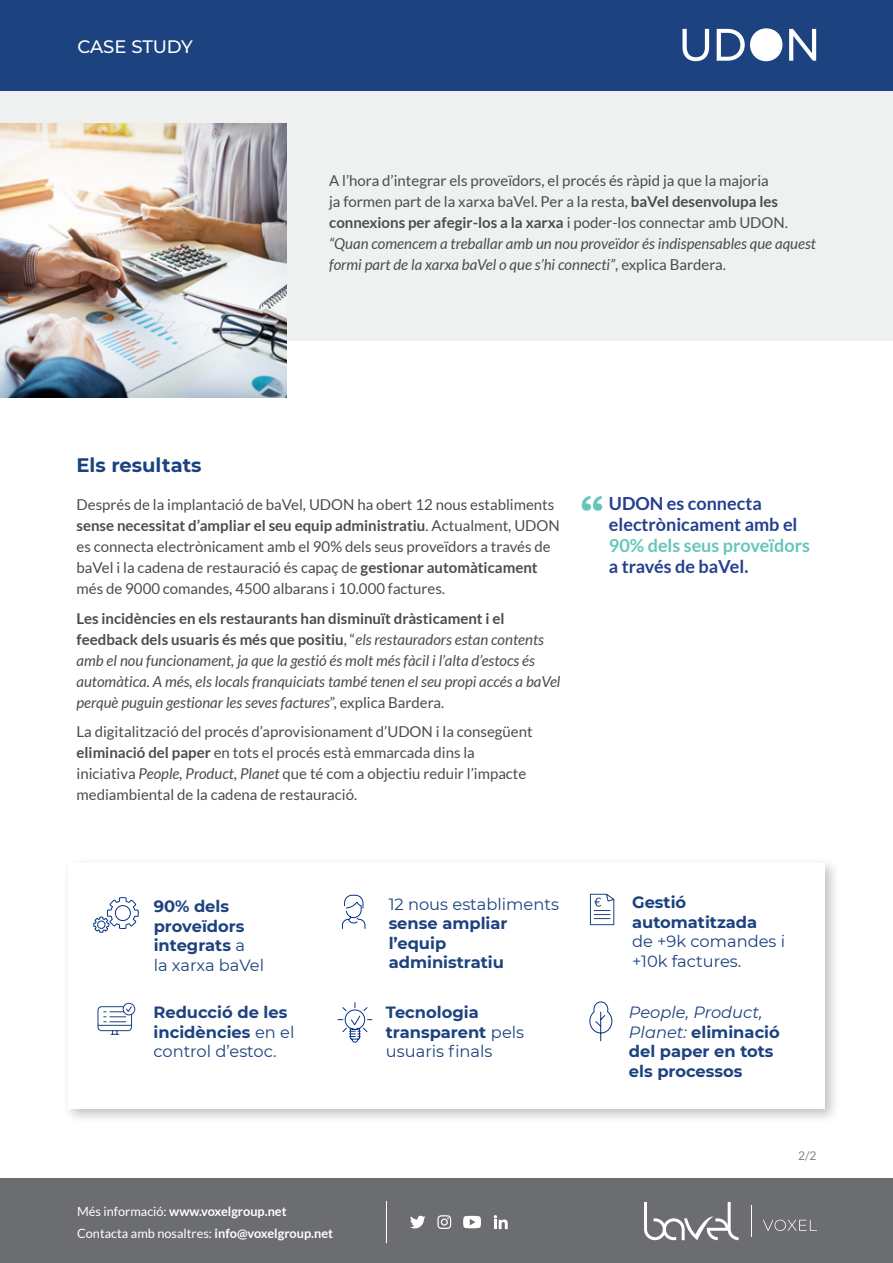
<style>
.page{position:relative;width:893px;height:1263px;background:#fff}
.page>*{position:absolute;margin:0;border:0;box-sizing:border-box;transform-origin:0 0}
.Subtítulos{font:700 19.5px "Montserrat";color:#1c427f}
.t1{font:700 18px/21px "Lato";color:#253f8e}
.t2{font:500 18px "Montserrat";letter-spacing:-.01em;color:#fff}
.t3{font:700 16.35px/19.5px "Montserrat";color:#1c427f}
.t4{font:16.35px/19.5px "Montserrat";color:#1c427f}
.t5{font:15px/21px "Lato";color:#4b4c4d}
.t6{font:italic 15px/21px "Lato";color:#4b4c4d}
.t7{font:12.75px "Lato";color:#fff}
.t8{font:700 12.75px "Lato";color:#fff}
.t9{font:12px "Lato";color:#808285}
.s1{font-weight:700}
.s2{font-style:italic}
.s3{font-weight:700;font-style:normal}
.s4{font-style:normal}
.s5{color:#65c6b9}
.s6{font-weight:400}
.s7{font-weight:400;font-style:italic}
</style>
<div class="page">
<div style="left:62px;top:857px;width:778px;height:266px;background:#231f20;opacity:.28"></div>
<div style="left:68px;top:863px;width:757px;height:245px;background:#fff"></div>
<div style="left:0;top:85px;width:893px;height:255px;background:#eff0f0"></div>
<div style="left:0;top:1179px;width:893px;height:84px;background:#6c6d70"></div>
<svg style="left:494px;top:1215px;width:14px;height:14px"></svg>
<svg style="left:410px;top:1216px;width:15px;height:12px"></svg>
<svg style="left:437px;top:1215px;width:14px;height:14px"></svg>
<svg style="left:463px;top:1216px;width:18px;height:12px"></svg>
<hr style="left:386px;top:1201px;width:1px;height:42px;background:#fff">
<svg style="left:590px;top:893px;width:25px;height:32px"></svg>
<svg style="left:93px;top:897px;width:46px;height:36px"></svg>
<svg style="left:342px;top:894px;width:24px;height:35px"></svg>
<svg style="left:582px;top:496px;width:20px;height:15px"></svg>
<div style="left:0;top:0;width:893px;height:90px;background:#1c427f"></div>
<svg style="left:97px;top:1002px;width:39px;height:33px"></svg>
<svg style="left:589px;top:1001px;width:24px;height:41px"></svg>
<svg style="left:337px;top:1002px;width:36px;height:41px"></svg>
<svg style="left:682px;top:28px;width:134px;height:33px"></svg>
<img style="left:0;top:123px;width:286px;height:275px">
<svg style="left:763px;top:1220px;width:54px;height:11px"></svg>
<hr style="left:751px;top:1205px;width:1px;height:32px;background:#fff">
<svg style="left:644px;top:1202px;width:95px;height:38px"></svg>
<p class="t2" style="left:77px;top:34px;width:117px">CASE STUDY</p>
<p class="t5" style="left:329px;top:170px;width:488px">A l’hora d’integrar els proveïdors, el procés és ràpid ja que la majoria<br>ja formen part de la xarxa baVel. Per a la resta, <span class="s1">baVel desenvolupa les connexions per afegir-los a la xarxa</span> i poder-los connectar amb UDON. <span class="s2">“Quan comencem a treballar amb un nou proveïdor és indispensables que aquest formi part de la xarxa baVel o que s’hi connecti”</span>, explica Bardera.</p>
<p class="Subtítulos" style="left:77px;top:451px;width:127px">Els resultats</p>
<p class="t5" style="left:77px;top:494px;width:485px">Després de la implantació de baVel, UDON ha obert 12 nous establiments <span class="s1">sense necessitat d’ampliar el seu equip administratiu</span>. Actualment, UDON es connecta electrònicament amb el 90% dels seus proveïdors a través de baVel i la cadena de restauració és capaç de <span class="s1">gestionar automàticament </span>més de 9000 comandes, 4500 albarans i 10.000 factures.</p>
<p class="t6" style="left:77px;top:608px;width:485px"><span class="s3">Les incidències en els restaurants han disminuït dràsticament i el feedback dels usuaris és més que positiu</span><span class="s4">, “</span>els restauradors estan contents amb el nou funcionament, ja que la gestió és molt més fàcil i l’alta d’estocs és automàtica. A més, els locals franquiciats també tenen el seu propi accés a baVel perquè puguin gestionar les seves factures<span class="s4">”, explica Bardera.</span></p>
<p class="t5" style="left:77px;top:721px;width:458px">La digitalització del procés d’aprovisionament d’UDON i la consegüent <span class="s1">eliminació del paper</span> en tots el procés està emmarcada dins la iniciativa <span class="s2">People, Product, Planet</span> que té com a objectiu reduir l’impacte mediambiental de la cadena de restauració.</p>
<p class="t1" style="left:609px;top:493px;width:202px">UDON es connecta electrònicament amb el<br><span class="s5">90% dels seus proveïdors </span>a través de baVel.</p>
<p class="t3" style="left:154px;top:895px;width:112px">90% dels proveïdors integrats <span class="s6">a<br>la xarxa baVel</span></p>
<p class="t4" style="left:632px;top:892px;width:155px"><span class="s1">Gestió automatitzada<br></span>de +9k comandes i +10k factures.</p>
<p class="t3" style="left:389px;top:893px;width:172px"><span class="s6">12 nous establiments </span>sense ampliar l’equip administratiu</p>
<p class="t3" style="left:153px;top:1002px;width:142px">Reducció de les incidències <span class="s6">en el control d’estoc.</span></p>
<p class="t3" style="left:386px;top:1002px;width:140px">Tecnologia transparent <span class="s6">pels usuaris finals</span></p>
<p class="t3" style="left:629px;top:1002px;width:152px"><span class="s7">People, Product,<br>Planet:</span> eliminació del paper en tots els processos</p>
<p class="t8" style="left:77px;top:1204px;width:211px"><span class="s6">Més informació:</span> www.voxelgroup.net</p>
<p class="t7" style="left:77px;top:1226px;width:257px">Contacta amb nosaltres: <span class="s1">info@voxelgroup.net</span></p>
<p class="t9" style="left:798px;top:1149px;width:20px">2/2</p>
</div>
